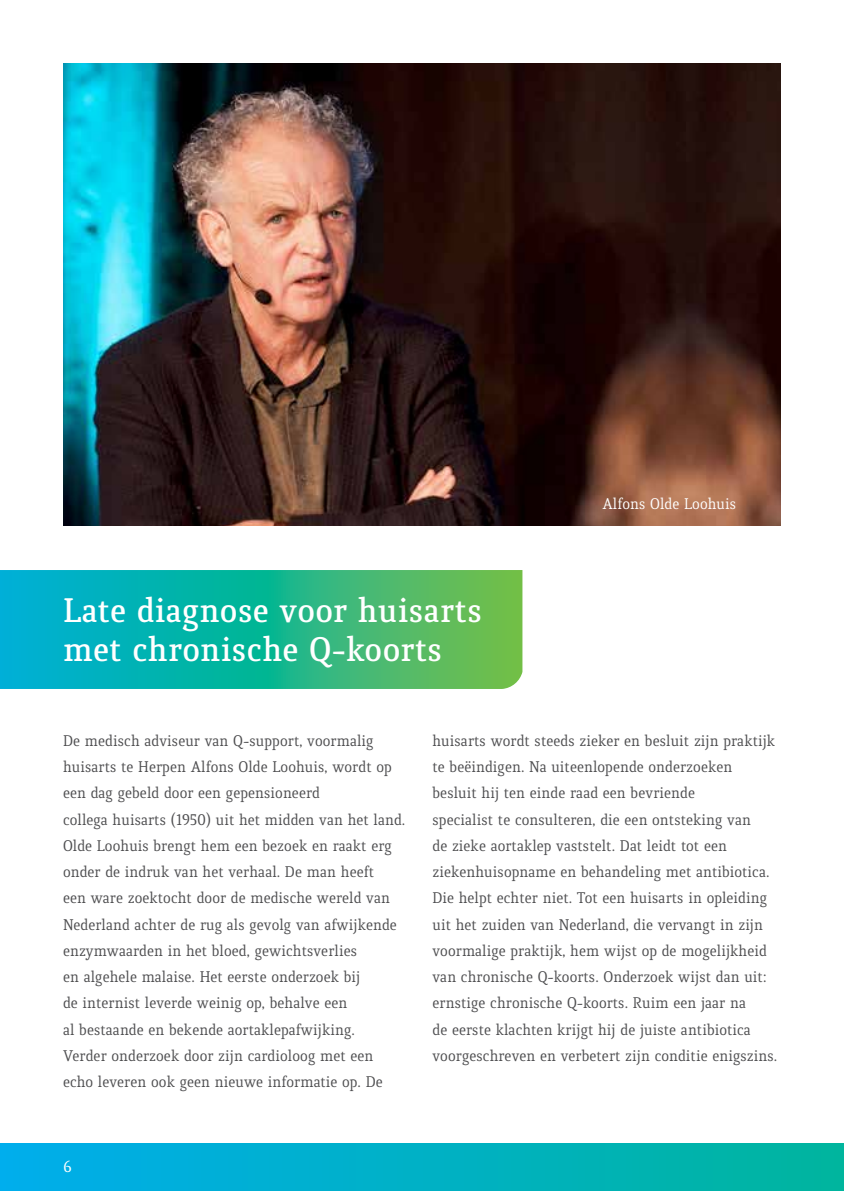
<style>
.page{position:relative;width:844px;height:1191px;background:#fff}
.page>*{position:absolute;margin:0;border:0;box-sizing:border-box;transform-origin:0 0}
.t1{font:600 36.75px/38.5px "Quiroga Serif Pro";color:#fff}
.t2{font:17.5px "Quiroga Serif Pro";color:#fff}
.t3{font:16.62px/26.2px "Quiroga Serif Pro";color:#4d4d4f}
.t4{font:16.62px "Quiroga Serif Pro";color:#fff}
</style>
<div class="page">
<img style="left:63px;top:63px;width:717px;height:462px">
<svg style="left:0;top:570px;width:522px;height:119px;background:#24b692"></svg>
<div style="left:0;top:1143px;width:843px;height:48px;background:linear-gradient(to right,#00adec,#00b59e)"></div>
<h1 class="t1" style="left:63px;top:591px;width:420px">Late diagnose voor huisarts met chronische Q-koorts</h1>
<p class="t4" style="left:602px;top:494px;width:135px">Alfons Olde Loohuis</p>
<p class="t3" style="left:63px;top:727px;width:344px">De medisch adviseur van Q-support, voormalig huisarts te Herpen Alfons Olde Loohuis, wordt op een dag gebeld door een gepensioneerd<br>collega huisarts (1950) uit het midden van het land.<br>Olde Loohuis brengt hem een bezoek en raakt erg onder de indruk van het verhaal. De man heeft<br>een ware zoektocht door de medische wereld van Nederland achter de rug als gevolg van afwijkende enzymwaarden in het bloed, gewichtsverlies<br>en algehele malaise. Het eerste onderzoek bij<br>de internist leverde weinig op, behalve een<br>al bestaande en bekende aortaklepafwijking.<br>Verder onderzoek door zijn cardioloog met een echo leveren ook geen nieuwe informatie op. De</p>
<p class="t3" style="left:432px;top:727px;width:346px">huisarts wordt steeds zieker en besluit zijn praktijk te beëindigen. Na uiteenlopende onderzoeken besluit hij ten einde raad een bevriende<br>specialist te consulteren, die een ontsteking van<br>de zieke aortaklep vaststelt. Dat leidt tot een ziekenhuisopname en behandeling met antibiotica.<br>Die helpt echter niet. Tot een huisarts in opleiding uit het zuiden van Nederland, die vervangt in zijn voormalige praktijk, hem wijst op de mogelijkheid van chronische Q-koorts. Onderzoek wijst dan uit: ernstige chronische Q-koorts. Ruim een jaar na<br>de eerste klachten krijgt hij de juiste antibiotica voorgeschreven en verbetert zijn conditie enigszins.</p>
<p class="t2" style="left:63px;top:1155px;width:10px">6</p>
</div>
